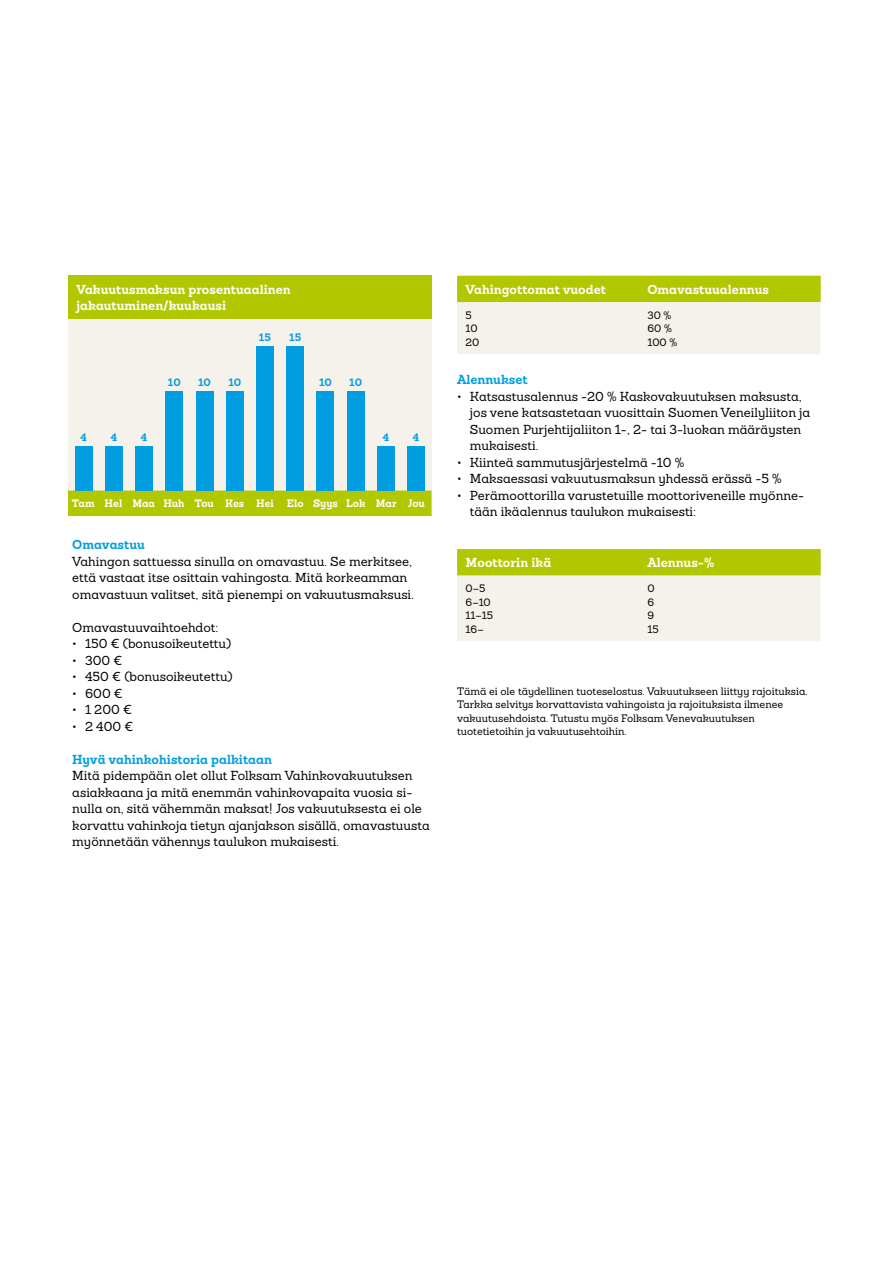
<style>
.page{position:relative;width:893px;height:1263px;background:#fff}
.page>*{position:absolute;margin:0;border:0;box-sizing:border-box;transform-origin:0 0}
.t1{font:500 12.75px/16.5px "Sanchez Folksam";color:#000}
.t2{font:700 12.75px/16.5px "Sanchez Folksam";color:#fff}
.t3{font:700 12.75px "Sanchez Folksam";color:#009ee0}
.t4{font:500 10.5px/13.5px "Sanchez Folksam";color:#000}
.t5{font:700 10.5px "Sanchez Folksam";color:#fff}
.t6{font:700 10.5px "Sanchez Folksam";letter-spacing:-.005em;color:#009ee0}
</style>
<div class="page">
<div style="left:68px;top:319px;width:364px;height:171px;background:#f4f2eb"></div>
<div style="left:68px;top:276px;width:364px;height:43px;background:#b1c800"></div>
<div style="left:68px;top:490px;width:364px;height:26px;background:#b1c800"></div>
<div style="left:347px;top:391px;width:17px;height:100px;background:#009ee0"></div>
<div style="left:75px;top:446px;width:17px;height:45px;background:#009ee0"></div>
<div style="left:105px;top:446px;width:17px;height:45px;background:#009ee0"></div>
<div style="left:166px;top:391px;width:17px;height:100px;background:#009ee0"></div>
<div style="left:196px;top:391px;width:17px;height:100px;background:#009ee0"></div>
<div style="left:226px;top:391px;width:17px;height:100px;background:#009ee0"></div>
<div style="left:317px;top:391px;width:17px;height:100px;background:#009ee0"></div>
<div style="left:377px;top:446px;width:17px;height:45px;background:#009ee0"></div>
<div style="left:408px;top:446px;width:17px;height:45px;background:#009ee0"></div>
<div style="left:257px;top:346px;width:17px;height:145px;background:#009ee0"></div>
<div style="left:287px;top:346px;width:17px;height:145px;background:#009ee0"></div>
<div style="left:136px;top:446px;width:17px;height:45px;background:#009ee0"></div>
<svg style="left:457px;top:276px;width:364px;height:78px;background:#dde49c"></svg>
<svg style="left:457px;top:549px;width:364px;height:92px;background:#e0e6a7"></svg>
<p class="t2" style="left:77px;top:281px;width:216px">Vakuutusmaksun prosentuaalinen jakautuminen/kuukausi</p>
<p class="t6" style="left:81px;top:430px;width:8px">4</p>
<p class="t6" style="left:111px;top:430px;width:8px">4</p>
<p class="t6" style="left:141px;top:430px;width:8px">4</p>
<p class="t6" style="left:168px;top:375px;width:14px">10</p>
<p class="t6" style="left:198px;top:375px;width:14px">10</p>
<p class="t6" style="left:228px;top:375px;width:14px">10</p>
<p class="t6" style="left:259px;top:330px;width:14px">15</p>
<p class="t6" style="left:289px;top:330px;width:14px">15</p>
<p class="t6" style="left:319px;top:375px;width:14px">10</p>
<p class="t6" style="left:349px;top:375px;width:14px">10</p>
<p class="t6" style="left:383px;top:430px;width:8px">4</p>
<p class="t6" style="left:413px;top:430px;width:8px">4</p>
<p class="t5" style="left:72px;top:496px;width:355px">Tam Hel Maa Huh Tou Kes Hei Elo Syys Lok Mar Jou</p>
<p class="t3" style="left:72px;top:536px;width:74px">Omavastuu</p>
<p class="t1" style="left:72px;top:553px;width:343px">Vahingon sattuessa sinulla on omavastuu. Se merkitsee, että vastaat itse osittain vahingosta. Mitä korkeamman omavastuun valitset, sitä pienempi on vakuutusmaksusi.</p>
<p class="t1" style="left:72px;top:619px;width:148px">Omavastuuvaihtoehdot:</p>
<p class="t1" style="left:72px;top:635px;width:161px">• 150 € (bonusoikeutettu)</p>
<p class="t1" style="left:72px;top:652px;width:52px">• 300 €</p>
<p class="t1" style="left:72px;top:668px;width:162px">• 450 € (bonusoikeutettu)</p>
<p class="t1" style="left:72px;top:685px;width:52px">• 600 €</p>
<p class="t1" style="left:72px;top:701px;width:61px">• 1 200 €</p>
<p class="t1" style="left:72px;top:718px;width:63px">• 2 400 €</p>
<p class="t3" style="left:72px;top:750px;width:201px">Hyvä vahinkohistoria palkitaan</p>
<p class="t1" style="left:72px;top:767px;width:359px">Mitä pidempään olet ollut Folksam Vahinkovakuutuksen asiakkaana ja mitä enemmän vahinkovapaita vuosia si&shy;nulla on, sitä vähemmän maksat! Jos vakuutuksesta ei ole korvattu vahinkoja tietyn ajanjakson sisällä, omavastuusta myönnetään vähennys taulukon mukaisesti.</p>
<p class="t2" style="left:466px;top:281px;width:142px">Vahingottomat vuodet</p>
<p class="t2" style="left:647px;top:281px;width:123px">Omavastuualennus</p>
<p class="t4" style="left:466px;top:308px;width:15px">5<br>10<br>20</p>
<p class="t4" style="left:647px;top:308px;width:31px">30 %<br>60 %<br>100 %</p>
<p class="t3" style="left:457px;top:371px;width:72px">Alennukset</p>
<p class="t1" style="left:470px;top:388px;width:342px;text-indent:-13px">• Katsastusalennus -20 % Kaskovakuutuksen maksusta, jos vene katsastetaan vuosittain Suomen Veneilyliiton ja Suomen Purjehtijaliiton 1-, 2- tai 3-luokan määräysten mukaisesti.</p>
<p class="t1" style="left:457px;top:454px;width:229px">• Kiinteä sammutusjärjestelmä -10 %</p>
<p class="t1" style="left:457px;top:470px;width:326px">• Maksaessasi vakuutusmaksun yhdessä erässä -5 %</p>
<p class="t1" style="left:470px;top:487px;width:336px;text-indent:-13px">• Perämoottorilla varustetuille moottoriveneille myönne&shy;tään ikäalennus taulukon mukaisesti:</p>
<p class="t2" style="left:466px;top:554px;width:87px">Moottorin ikä</p>
<p class="t2" style="left:647px;top:554px;width:69px">Alennus-%</p>
<p class="t4" style="left:466px;top:581px;width:29px">0–5<br>6–10<br>11–15<br>16–</p>
<p class="t4" style="left:647px;top:581px;width:13px">0<br>6<br>9<br>15</p>
<p class="t4" style="left:457px;top:684px;width:352px">Tämä ei ole täydellinen tuoteselostus. Vakuutukseen liittyy rajoituksia.<br>Tarkka selvitys korvattavista vahingoista ja rajoituksista ilmenee vakuutusehdoista. Tutustu myös Folksam Venevakuutuksen tuotetietoihin ja vakuutusehtoihin.</p>
</div>
